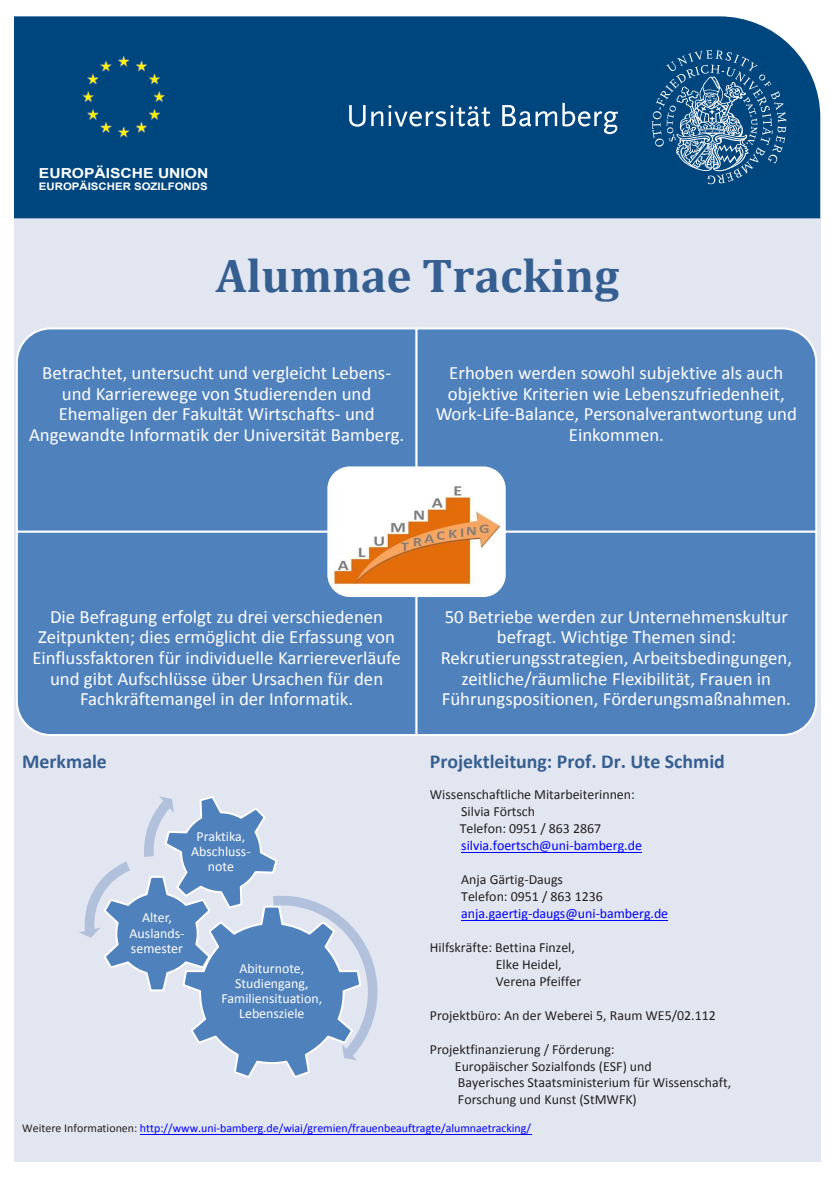
<style>
.page{position:relative;width:835px;height:1180px;background:#fff}
.page>*{position:absolute;margin:0;border:0;box-sizing:border-box;transform-origin:0 0}
.t1{font:700 47.56px "Cambria";color:#365f91}
.t2{font:700 19.84px "Calibri";color:#365f91}
.t3{font:18.79px/20.7px "Calibri";color:#fff;text-align:center}
.t4{font:13.89px/16.9px "Calibri";color:#231f20}
.t5{font:13.89px/15.2px "Calibri";color:#fff;text-align:center}
.t6{font:13.89px "Calibri";color:#00f}
.t7{font:700 13.82px "Arial";color:#fff;scale:1.13 1}
.t8{font:11.9px "Calibri";color:#00f}
.t9{font:700 10.36px "Arial";color:#fff;scale:1.1 1}
.s1{color:#231f20}
</style>
<div class="page">
<div style="left:15px;top:218px;width:805px;height:943px;background:#e2e6f1"></div>
<hr style="left:461px;top:852px;width:181px;height:1px;background:#00f">
<hr style="left:461px;top:919px;width:207px;height:1px;background:#00f">
<hr style="left:140px;top:1133px;width:391px;height:1px;background:#00f">
<div style="left:15px;top:326px;width:399px;height:204px;background:#4f81bd"></div>
<div style="left:414px;top:326px;width:404px;height:204px;background:#4f81bd"></div>
<div style="left:15px;top:530px;width:399px;height:206px;background:#4f81bd"></div>
<div style="left:414px;top:530px;width:404px;height:206px;background:#4f81bd"></div>
<svg style="left:327px;top:466px;width:178px;height:131px"></svg>
<svg style="left:79px;top:794px;width:300px;height:285px;background:#acc1de"></svg>
<div style="left:15px;top:16px;width:805px;height:202px;background:#00467e"></div>
<svg style="left:651px;top:50px;width:135px;height:134px;background:#2c6694"></svg>
<svg style="left:349px;top:105px;width:16px;height:22px"></svg>
<svg style="left:371px;top:105px;width:119px;height:21px"></svg>
<svg style="left:502px;top:103px;width:115px;height:31px;background:#376e9a"></svg>
<div style="left:39px;top:39px;width:169px;height:111px;background:#00467e"></div>
<p class="t7" style="left:39px;top:164px;width:151px">EUROPÄISCHE UNION</p>
<p class="t9" style="left:39px;top:180px;width:155px">EUROPÄISCHER SOZILFONDS</p>
<h1 class="t1" style="left:216px;top:242px;width:404px">Alumnae Tracking</h1>
<p class="t3" style="left:29px;top:362px;width:376px">Betrachtet, untersucht und vergleicht Lebens&shy;und Karrierewege von Studierenden und Ehemaligen der Fakultät Wirtschafts- und Angewandte Informatik der Universität Bamberg.</p>
<p class="t3" style="left:435px;top:362px;width:363px">Erhoben werden sowohl subjektive als auch objektive Kriterien wie Lebenszufriedenheit, Work-Life-Balance, Personalverantwortung und Einkommen.</p>
<p class="t3" style="left:32px;top:606px;width:370px">Die Befragung erfolgt zu drei verschiedenen Zeitpunkten; dies ermöglicht die Erfassung von Einflussfaktoren für individuelle Karriereverläufe und gibt Aufschlüsse über Ursachen für den Fachkräftemangel in der Informatik.</p>
<p class="t3" style="left:440px;top:606px;width:353px">50 Betriebe werden zur Unternehmenskultur befragt. Wichtige Themen sind:<br>Rekrutierungsstrategien, Arbeitsbedingungen, zeitliche/räumliche Flexibilität, Frauen in Führungspositionen, Förderungsmaßnahmen.</p>
<p class="t2" style="left:22px;top:748px;width:86px">Merkmale</p>
<p class="t2" style="left:430px;top:748px;width:296px">Projektleitung: Prof. Dr. Ute Schmid</p>
<p class="t4" style="left:459px;top:786px;width:177px;text-indent:-30px">Wissenschaftliche Mitarbeiterinnen:<br>Silvia Förtsch<br>Telefon: 0951 / 863 2867</p>
<p class="t6" style="left:461px;top:837px;width:182px">silvia.foertsch@uni-bamberg.de</p>
<p class="t4" style="left:461px;top:871px;width:143px">Anja Gärtig-Daugs<br>Telefon: 0951 / 863 1236</p>
<p class="t6" style="left:461px;top:904px;width:208px">anja.gaertig-daugs@uni-bamberg.de</p>
<p class="t4" style="left:495px;top:939px;width:87px;text-indent:-66px">Hilfskräfte: Bettina Finzel,<br>Elke Heidel,<br>Verena Pfeiffer</p>
<p class="t4" style="left:430px;top:1006px;width:287px">Projektbüro: An der Weberei 5, Raum WE5/02.112</p>
<p class="t4" style="left:455px;top:1040px;width:278px;text-indent:-25px">Projektfinanzierung / Förderung:<br>Europäischer Sozialfonds (ESF) und<br>Bayerisches Staatsministerium für Wissenschaft, Forschung und Kunst (StMWFK)</p>
<p class="t8" style="left:22px;top:1121px;width:510px"><span class="s1">Weitere Informationen:</span> http://www.uni-bamberg.de/wiai/gremien/frauenbeauftragte/alumnaetracking/</p>
<p class="t5" style="left:191px;top:829px;width:61px">Praktika,<br>Abschluss&shy;note</p>
<p class="t5" style="left:129px;top:910px;width:56px">Alter,<br>Auslands&shy;semester</p>
<p class="t5" style="left:221px;top:960px;width:102px">Abiturnote,<br>Studiengang,<br>Familiensituation,<br>Lebensziele</p>
</div>
